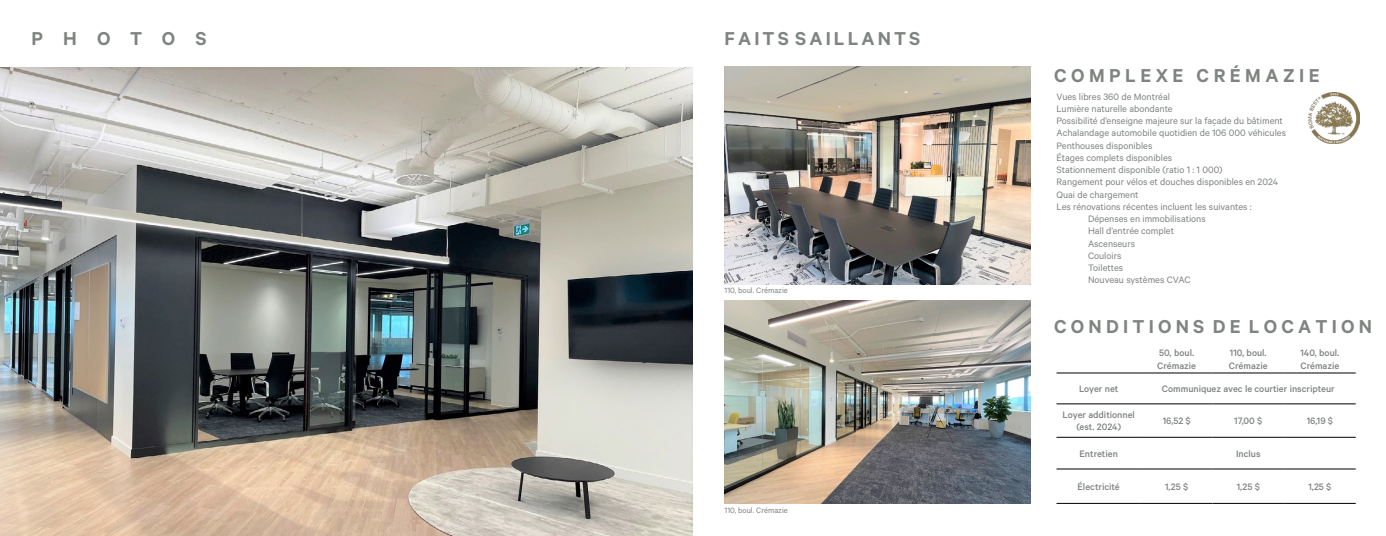
<style>
.page{position:relative;width:1386px;height:536px;background:#fff}
.page>*{position:absolute;margin:0;border:0;box-sizing:border-box;transform-origin:0 0}
.t1{font:600 21px "Calibre";letter-spacing:.965em;color:#7f8480}
.t2{font:10.5px "Calibre";color:#7f8480}
.t3{font:500 10.5px/12.6px "Calibre";color:#7f8480}
.t4{font:8.75px "Calibre";color:#7f8480}
</style>
<div class="page">
<img style="left:724px;top:66px;width:306px;height:219px">
<img style="left:724px;top:301px;width:306px;height:202px">
<img style="left:0;top:68px;width:693px;height:467px">
<hr style="left:1057px;top:372px;width:84px;height:1px;background:#000">
<hr style="left:1141px;top:372px;width:72px;height:1px;background:#000">
<hr style="left:1213px;top:372px;width:71px;height:1px;background:#000">
<hr style="left:1284px;top:372px;width:72px;height:1px;background:#000">
<hr style="left:1057px;top:403px;width:84px;height:1px;background:#000">
<hr style="left:1141px;top:403px;width:72px;height:1px;background:#000">
<hr style="left:1213px;top:403px;width:71px;height:1px;background:#000">
<hr style="left:1284px;top:403px;width:72px;height:1px;background:#000">
<hr style="left:1057px;top:437px;width:84px;height:1px;background:#000">
<hr style="left:1141px;top:437px;width:72px;height:1px;background:#000">
<hr style="left:1213px;top:437px;width:71px;height:1px;background:#000">
<hr style="left:1284px;top:437px;width:72px;height:1px;background:#000">
<hr style="left:1057px;top:468px;width:84px;height:1px;background:#000">
<hr style="left:1141px;top:468px;width:72px;height:1px;background:#000">
<hr style="left:1213px;top:468px;width:71px;height:1px;background:#000">
<hr style="left:1284px;top:468px;width:72px;height:1px;background:#000">
<hr style="left:1057px;top:503px;width:84px;height:1px;background:#000">
<hr style="left:1141px;top:503px;width:72px;height:1px;background:#000">
<hr style="left:1213px;top:503px;width:71px;height:1px;background:#000">
<hr style="left:1284px;top:503px;width:72px;height:1px;background:#000">
<img style="left:1309px;top:93px;width:51px;height:51px">
<p class="t1" style="left:32px;top:26px;width:177px">PHOTOS</p>
<p class="t1" style="left:724px;top:26px;width:197px">F A I T S S A I L L A N T S</p>
<p class="t4" style="left:724px;top:285px;width:65px">110, boul. Crémazie</p>
<p class="t4" style="left:724px;top:504px;width:65px">110, boul. Crémazie</p>
<p class="t1" style="left:1054px;top:63px;width:267px">C O M P L E X E C R É M A Z I E</p>
<p class="t2" style="left:1057px;top:90px;width:115px">Vues libres 360 de Montréal</p>
<p class="t2" style="left:1057px;top:102px;width:118px">Lumière naturelle abondante</p>
<p class="t2" style="left:1057px;top:115px;width:228px">Possibilité d’enseigne majeure sur la façade du bâtiment</p>
<p class="t2" style="left:1057px;top:127px;width:231px">Achalandage automobile quotidien de 106 000 véhicules</p>
<p class="t2" style="left:1057px;top:139px;width:97px">Penthouses disponibles</p>
<p class="t2" style="left:1057px;top:151px;width:117px">Étages complets disponibles</p>
<p class="t2" style="left:1057px;top:164px;width:168px">Stationnement disponible (ratio 1 : 1 000)</p>
<p class="t2" style="left:1057px;top:176px;width:223px">Rangement pour vélos et douches disponibles en 2024</p>
<p class="t2" style="left:1057px;top:188px;width:83px">Quai de chargement</p>
<p class="t2" style="left:1057px;top:200px;width:197px">Les rénovations récentes incluent les suivantes :</p>
<p class="t2" style="left:1088px;top:213px;width:119px">Dépenses en immobilisations</p>
<p class="t2" style="left:1088px;top:225px;width:88px">Hall d’entrée complet</p>
<p class="t2" style="left:1088px;top:237px;width:49px">Ascenseurs</p>
<p class="t2" style="left:1088px;top:249px;width:35px">Couloirs</p>
<p class="t2" style="left:1088px;top:262px;width:37px">Toilettes</p>
<p class="t2" style="left:1088px;top:274px;width:104px">Nouveau systèmes CVAC</p>
<p class="t1" style="left:1054px;top:314px;width:319px">C O N D I T I O N S D E L O C A T I O N</p>
<p class="t3" style="left:1157px;top:346px;width:40px">50, boul.<br>Crémazie</p>
<p class="t3" style="left:1229px;top:346px;width:40px">110, boul.<br>Crémazie</p>
<p class="t3" style="left:1300px;top:346px;width:40px">140, boul.<br>Crémazie</p>
<p class="t3" style="left:1079px;top:382px;width:41px">Loyer net</p>
<p class="t3" style="left:1162px;top:382px;width:175px">Communiquez avec le courtier inscripteur</p>
<p class="t3" style="left:1063px;top:407px;width:74px;text-align:center">Loyer additionnel (est. 2024)</p>
<p class="t3" style="left:1163px;top:414px;width:30px">16,52 $</p>
<p class="t3" style="left:1234px;top:414px;width:30px">17,00 $</p>
<p class="t3" style="left:1307px;top:414px;width:28px">16,19 $</p>
<p class="t3" style="left:1080px;top:446px;width:40px">Entretien</p>
<p class="t3" style="left:1236px;top:446px;width:26px">Inclus</p>
<p class="t3" style="left:1078px;top:479px;width:44px">Électricité</p>
<p class="t3" style="left:1165px;top:479px;width:25px">1,25 $</p>
<p class="t3" style="left:1237px;top:479px;width:25px">1,25 $</p>
<p class="t3" style="left:1308px;top:479px;width:25px">1,25 $</p>
</div>
